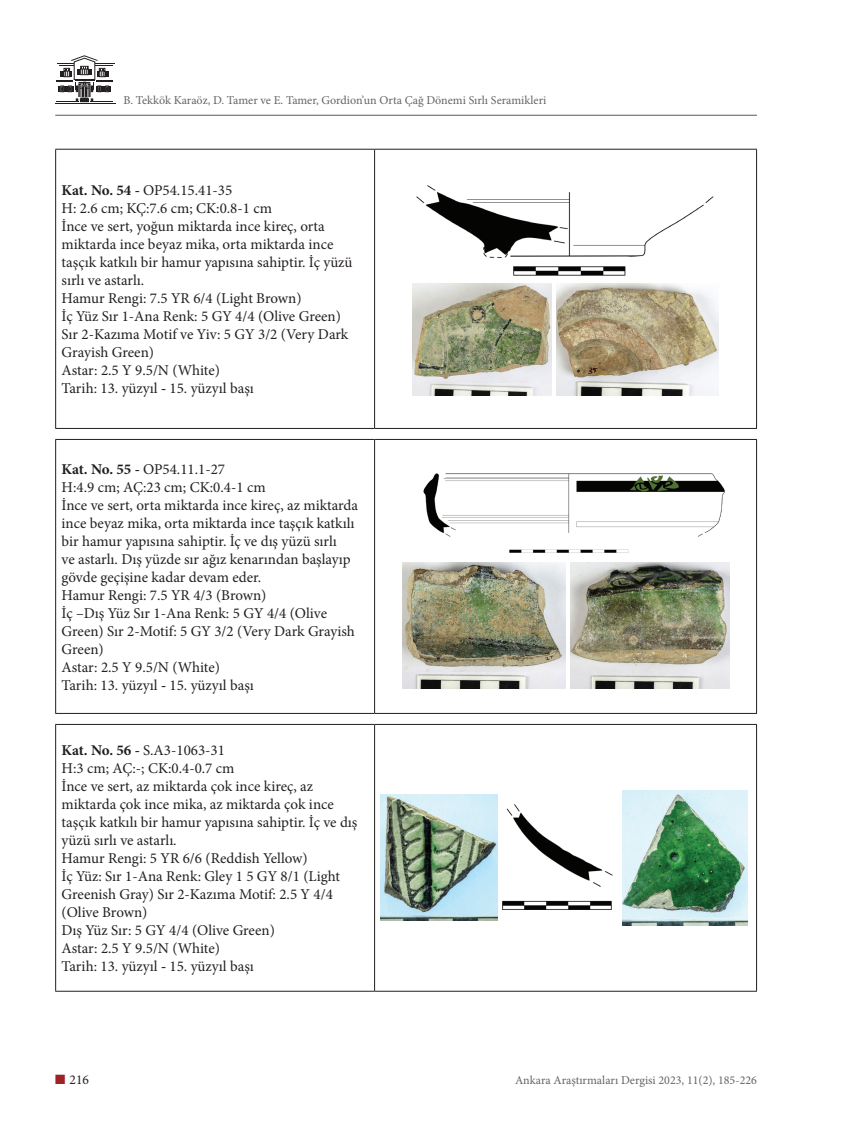
<style>
.page{position:relative;width:842px;height:1127px;background:#fff}
.page>*{position:absolute;margin:0;border:0;box-sizing:border-box;transform-origin:0 0}
.t1{font:15px/18px "Minion Pro";color:#231f20}
.t2{font:13.5px "Minion Pro";color:#231f20}
.t3{font:12px "Minion Pro";color:#636366}
.s1{font-weight:700}
.s2{color:#9e2327}
</style>
<div class="page">
<hr style="left:55px;top:115px;width:702px;height:1px;background:#57585a">
<hr style="left:55px;top:103px;width:60px;height:1px;background:#231f20">
<svg style="left:56px;top:55px;width:59px;height:48px"></svg>
<hr style="left:55px;top:149px;width:320px;height:1px;background:#231f20">
<hr style="left:55px;top:150px;width:1px;height:278px;background:#231f20">
<hr style="left:375px;top:149px;width:382px;height:1px;background:#231f20">
<hr style="left:374px;top:150px;width:1px;height:278px;background:#231f20">
<hr style="left:756px;top:150px;width:1px;height:278px;background:#231f20">
<hr style="left:55px;top:428px;width:320px;height:1px;background:#231f20">
<hr style="left:375px;top:428px;width:382px;height:1px;background:#231f20">
<img style="left:412px;top:284px;width:139px;height:111px">
<img style="left:556px;top:284px;width:163px;height:112px">
<img style="left:416px;top:185px;width:298px;height:91px">
<hr style="left:55px;top:439px;width:320px;height:1px;background:#231f20">
<hr style="left:55px;top:440px;width:1px;height:273px;background:#231f20">
<hr style="left:375px;top:439px;width:382px;height:1px;background:#231f20">
<hr style="left:374px;top:440px;width:1px;height:273px;background:#231f20">
<hr style="left:756px;top:440px;width:1px;height:273px;background:#231f20">
<hr style="left:55px;top:713px;width:320px;height:1px;background:#231f20">
<hr style="left:375px;top:713px;width:382px;height:1px;background:#231f20">
<img style="left:570px;top:562px;width:159px;height:126px">
<img style="left:402px;top:562px;width:163px;height:126px">
<img style="left:423px;top:473px;width:302px;height:80px">
<hr style="left:55px;top:724px;width:320px;height:1px;background:#231f20">
<hr style="left:55px;top:725px;width:1px;height:266px;background:#231f20">
<hr style="left:375px;top:724px;width:382px;height:1px;background:#231f20">
<hr style="left:374px;top:725px;width:1px;height:266px;background:#231f20">
<hr style="left:756px;top:725px;width:1px;height:266px;background:#231f20">
<hr style="left:55px;top:991px;width:320px;height:1px;background:#231f20">
<hr style="left:375px;top:991px;width:382px;height:1px;background:#231f20">
<img style="left:380px;top:794px;width:118px;height:127px">
<img style="left:502px;top:804px;width:111px;height:106px">
<img style="left:623px;top:790px;width:125px;height:135px">
<p class="t3" style="left:124px;top:92px;width:424px">B. Tekkök Karaöz, D. Tamer ve E. Tamer, Gordion’un Orta Çağ Dönemi Sırlı Seramikleri</p>
<p class="t1" style="left:62px;top:182px;width:292px"><span class="s1">Kat. No. 54 -</span> OP54.15.41-35<br>H: 2.6 cm; KÇ:7.6 cm; CK:0.8-1 cm<br>İnce ve sert, yoğun miktarda ince kireç, orta miktarda ince beyaz mika, orta miktarda ince taşçık katkılı bir hamur yapısına sahiptir. İç yüzü sırlı ve astarlı.<br>Hamur Rengi: 7.5 YR 6/4 (Light Brown)<br>İç Yüz Sır 1-Ana Renk: 5 GY 4/4 (Olive Green)<br>Sır 2-Kazıma Motif ve Yiv: 5 GY 3/2 (Very Dark Grayish Green)<br>Astar: 2.5 Y 9.5/N (White)<br>Tarih: 13. yüzyıl <span class="s1">-</span> 15. yüzyıl başı</p>
<p class="t1" style="left:62px;top:460px;width:298px"><span class="s1">Kat. No. 55 -</span> OP54.11.1-27<br>H:4.9 cm; AÇ:23 cm; CK:0.4-1 cm<br>İnce ve sert, orta miktarda ince kireç, az miktarda ince beyaz mika, orta miktarda ince taşçık katkılı bir hamur yapısına sahiptir. İç ve dış yüzü sırlı<br>ve astarlı. Dış yüzde sır ağız kenarından başlayıp gövde geçişine kadar devam eder.<br>Hamur Rengi: 7.5 YR 4/3 (Brown)<br>İç –Dış Yüz Sır 1-Ana Renk: 5 GY 4/4 (Olive Green) Sır 2-Motif: 5 GY 3/2 (Very Dark Grayish Green)<br>Astar: 2.5 Y 9.5/N (White)<br>Tarih: 13. yüzyıl <span class="s1">-</span> 15. yüzyıl başı</p>
<p class="t1" style="left:62px;top:741px;width:297px"><span class="s1">Kat. No. 56 -</span> S.A3-1063-31<br>H:3 cm; AÇ:-; CK:0.4-0.7 cm<br>İnce ve sert, az miktarda çok ince kireç, az miktarda çok ince mika, az miktarda çok ince taşçık katkılı bir hamur yapısına sahiptir. İç ve dış yüzü sırlı ve astarlı.<br>Hamur Rengi: 5 YR 6/6 (Reddish Yellow)<br>İç Yüz: Sır 1-Ana Renk: Gley 1 5 GY 8/1 (Light Greenish Gray) Sır 2-Kazıma Motif: 2.5 Y 4/4 (Olive Brown)<br>Dış Yüz Sır: 5 GY 4/4 (Olive Green)<br>Astar: 2.5 Y 9.5/N (White)<br>Tarih: 13. yüzyıl <span class="s1">-</span> 15. yüzyıl başı</p>
<p class="t2" style="left:55px;top:1071px;width:35px"><span class="s2">■</span> 216</p>
<p class="t3" style="left:515px;top:1072px;width:243px">Ankara Araştırmaları Dergisi 2023, 11(2), 185-226</p>
</div>
